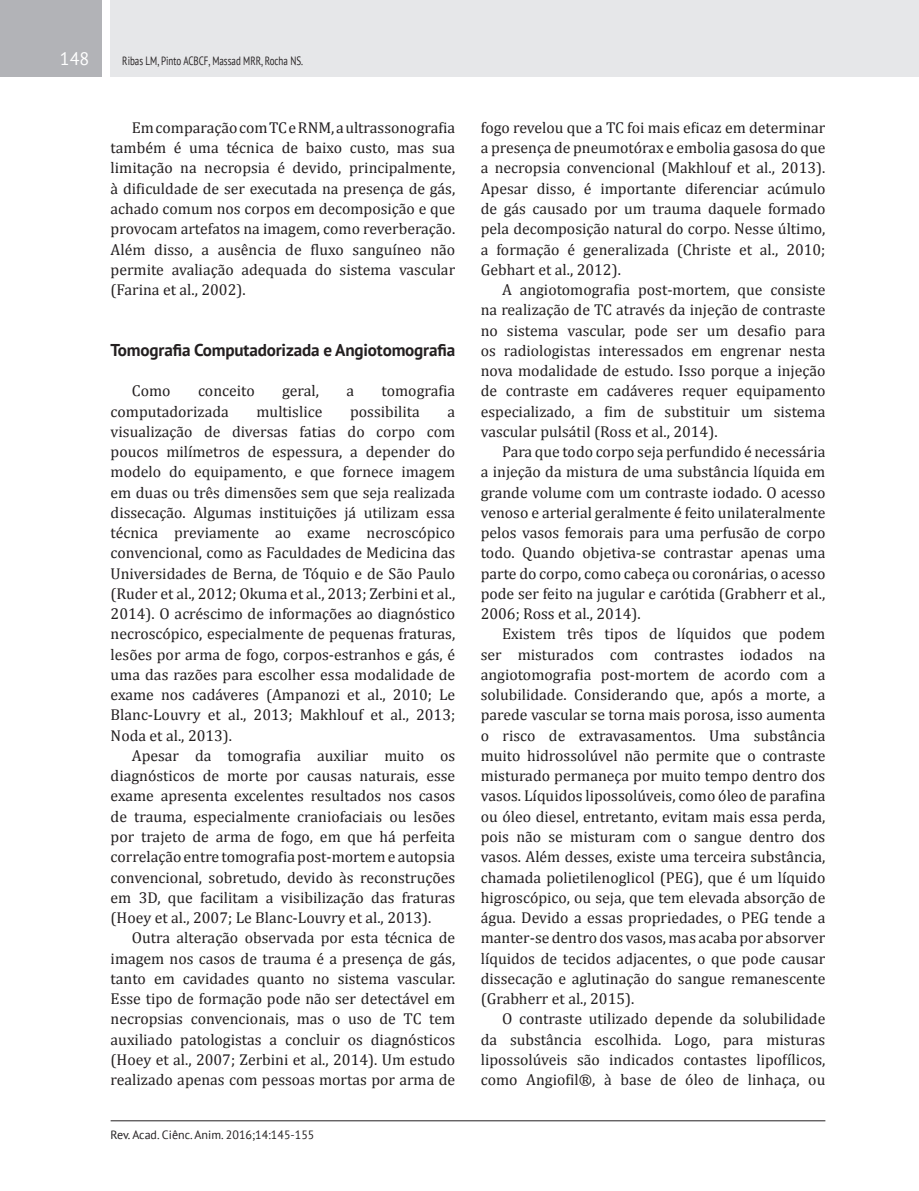
<style>
.page{position:relative;width:919px;height:1191px;background:#fff}
.page>*{position:absolute;margin:0;border:0;box-sizing:border-box;transform-origin:0 0}
.t1{font:18px "PT Sans";color:#fff}
.Título_1{font:700 17.1px "PT Sans";letter-spacing:-.01em;color:#231f20}
.TEXTO{font:15.75px/20.2px "Cambria";color:#231f20;text-align:justify}
.t2{font:12px "PT Sans";color:#231f20;scale:.75 1}
.t3{font:12px "PT Sans";color:#231f20}
</style>
<div class="page">
<div style="left:111px;top:0;width:807px;height:77px;background:#e6e7e9"></div>
<div style="left:0;top:0;width:102px;height:77px;background:#b2b3b7"></div>
<hr style="left:111px;top:1120px;width:714px;height:1px;background:#231f20">
<p class="t1" style="left:60px;top:47px;width:31px">148</p>
<p class="t2" style="left:122px;top:53px;width:243px">Ribas LM, Pinto ACBCF, Massad MRR, Rocha NS.</p>
<p class="TEXTO" style="left:111px;top:117px;width:346px;text-indent:21px">Em comparação com TC e RNM, a ultrassonografia também é uma técnica de baixo custo, mas sua limitação na necropsia é devido, principalmente, à dificuldade de ser executada na presença de gás, achado comum nos corpos em decomposição e que provocam artefatos na imagem, como reverberação.<br>Além disso, a ausência de fluxo sanguíneo não permite avaliação adequada do sistema vascular (Farina et al., 2002).</p>
<p class="Título_1" style="left:111px;top:338px;width:346px">Tomografia Computadorizada e Angiotomografia</p>
<p class="TEXTO" style="left:132px;top:381px;width:40px">Como</p>
<p class="TEXTO" style="left:198px;top:381px;width:58px">conceito</p>
<p class="TEXTO" style="left:282px;top:381px;width:38px">geral,</p>
<p class="TEXTO" style="left:346px;top:381px;width:9px">a</p>
<p class="TEXTO" style="left:381px;top:381px;width:75px">tomografia</p>
<p class="TEXTO" style="left:111px;top:401px;width:120px">computadorizada</p>
<p class="TEXTO" style="left:256px;top:401px;width:67px">multislice</p>
<p class="TEXTO" style="left:350px;top:401px;width:71px">possibilita</p>
<p class="TEXTO" style="left:111px;top:401px;width:346px;text-indent:337px">a visualização de diversas fatias do corpo com poucos milímetros de espessura, a depender do modelo do equipamento, e que fornece imagem em duas ou três dimensões sem que seja realizada dissecação. Algumas instituições já utilizam essa técnica previamente ao exame necroscópico convencional, como as Faculdades de Medicina das Universidades de Berna, de Tóquio e de São Paulo (Ruder et al., 2012; Okuma et al., 2013; Zerbini et al., 2014). O acréscimo de informações ao diagnóstico necroscópico, especialmente de pequenas fraturas, lesões por arma de fogo, corpos-estranhos e gás, é uma das razões para escolher essa modalidade de exame nos cadáveres (Ampanozi et al., 2010; Le Blanc-Louvry et al., 2013; Makhlouf et al., 2013; Noda et al., 2013).</p>
<p class="TEXTO" style="left:111px;top:745px;width:346px;text-indent:21px">Apesar da tomografia auxiliar muito os diagnósticos de morte por causas naturais, esse exame apresenta excelentes resultados nos casos de trauma, especialmente craniofaciais ou lesões por trajeto de arma de fogo, em que há perfeita correlação entre tomografia post-mortem e autopsia convencional, sobretudo, devido às reconstruções em 3D, que facilitam a visibilização das fraturas (Hoey et al., 2007; Le Blanc-Louvry et al., 2013).</p>
<p class="TEXTO" style="left:111px;top:927px;width:346px;text-indent:21px">Outra alteração observada por esta técnica de imagem nos casos de trauma é a presença de gás, tanto em cavidades quanto no sistema vascular.<br>Esse tipo de formação pode não ser detectável em necropsias convencionais, mas o uso de TC tem auxiliado patologistas a concluir os diagnósticos (Hoey et al., 2007; Zerbini et al., 2014). Um estudo realizado apenas com pessoas mortas por arma de</p>
<p class="t3" style="left:111px;top:1126px;width:205px">Rev. Acad. Ciênc. Anim. 2016;14:145-155</p>
<p class="TEXTO" style="left:480px;top:117px;width:346px">fogo revelou que a TC foi mais eficaz em determinar a presença de pneumotórax e embolia gasosa do que a necropsia convencional (Makhlouf et al., 2013).<br>Apesar disso, é importante diferenciar acúmulo de gás causado por um trauma daquele formado pela decomposição natural do corpo. Nesse último, a formação é generalizada (Christe et al., 2010; Gebhart et al., 2012).</p>
<p class="TEXTO" style="left:480px;top:279px;width:346px;text-indent:21px">A angiotomografia post-mortem, que consiste na realização de TC através da injeção de contraste no sistema vascular, pode ser um desafio para os radiologistas interessados em engrenar nesta nova modalidade de estudo. Isso porque a injeção de contraste em cadáveres requer equipamento especializado, a fim de substituir um sistema vascular pulsátil (Ross et al., 2014).</p>
<p class="TEXTO" style="left:480px;top:441px;width:346px;text-indent:21px">Para que todo corpo seja perfundido é necessária a injeção da mistura de uma substância líquida em grande volume com um contraste iodado. O acesso venoso e arterial geralmente é feito unilateralmente pelos vasos femorais para uma perfusão de corpo todo. Quando objetiva-se contrastar apenas uma parte do corpo, como cabeça ou coronárias, o acesso pode ser feito na jugular e carótida (Grabherr et al., 2006; Ross et al., 2014).</p>
<p class="TEXTO" style="left:480px;top:624px;width:346px;text-indent:21px">Existem três tipos de líquidos que podem ser misturados com contrastes iodados na angiotomografia post-mortem de acordo com a solubilidade. Considerando que, após a morte, a parede vascular se torna mais porosa, isso aumenta o risco de extravasamentos. Uma substância muito hidrossolúvel não permite que o contraste misturado permaneça por muito tempo dentro dos vasos. Líquidos lipossolúveis, como óleo de parafina ou óleo diesel, entretanto, evitam mais essa perda, pois não se misturam com o sangue dentro dos vasos. Além desses, existe uma terceira substância, chamada polietilenoglicol (PEG), que é um líquido higroscópico, ou seja, que tem elevada absorção de água. Devido a essas propriedades, o PEG tende a manter-se dentro dos vasos, mas acaba por absorver líquidos de tecidos adjacentes, o que pode causar dissecação e aglutinação do sangue remanescente (Grabherr et al., 2015).</p>
<p class="TEXTO" style="left:480px;top:1008px;width:346px;text-indent:21px">O contraste utilizado depende da solubilidade da substância escolhida. Logo, para misturas lipossolúveis são indicados contastes lipofílicos, como Angiofil®, à base de óleo de linhaça, ou</p>
</div>
